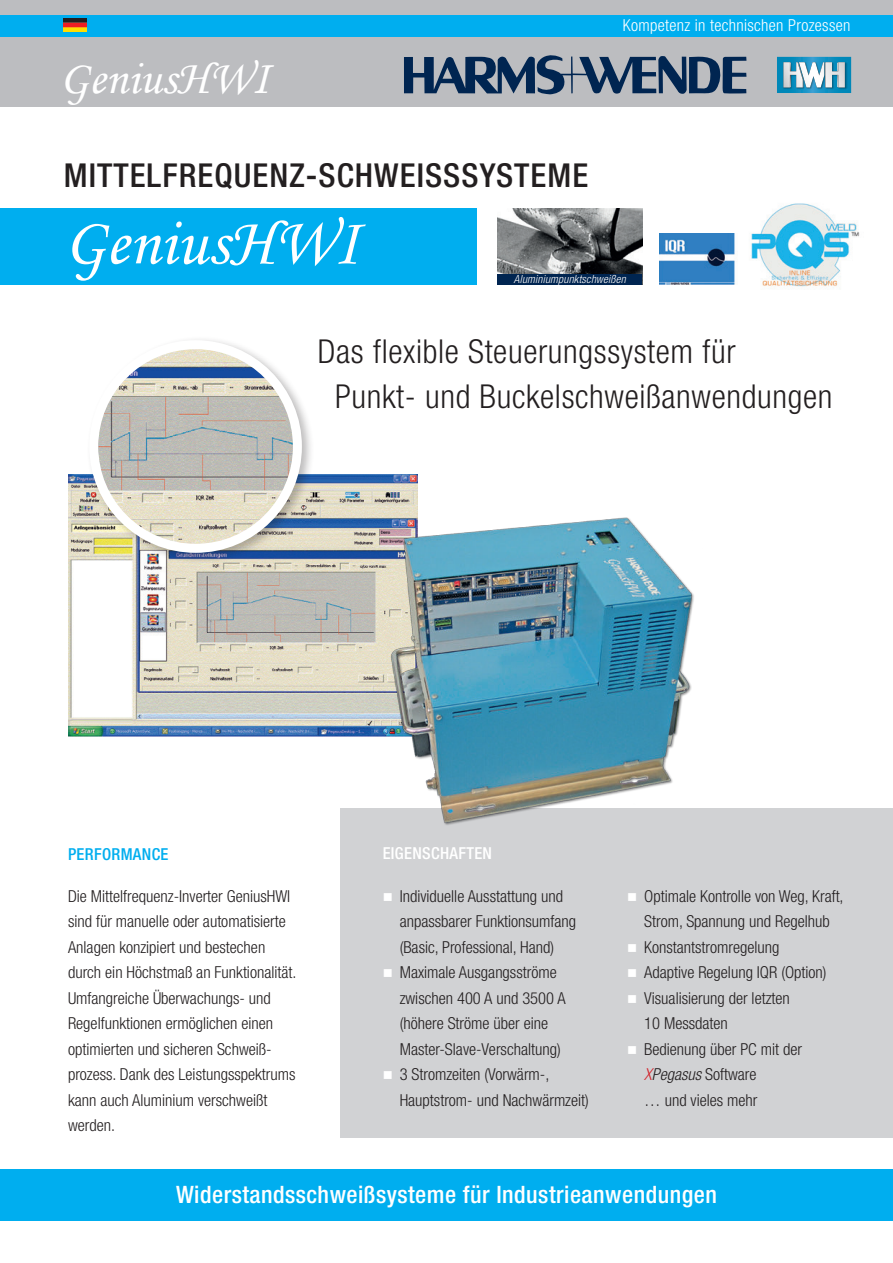
<style>
.page{position:relative;width:893px;height:1263px;background:#fff}
.page>*{position:absolute;margin:0;border:0;box-sizing:border-box;transform-origin:0 0}
.t1{font:67.5px "Monotype Corsiva";color:#fff}
.t2{font:48px "Monotype Corsiva";color:#fff}
.t3{font:300 condensed 33px/45px "Helvetica Neue";letter-spacing:.02em;color:#231f20}
.t4{font:500 condensed 33px "Helvetica Neue";letter-spacing:.03em;color:#231f20}
.t5{font:500 condensed 24px "Helvetica Neue";letter-spacing:.02em;color:#fff}
.t6{font:300 condensed 16.5px/25.5px "Helvetica Neue";color:#231f20}
.t7{font:300 condensed 16.5px "Helvetica Neue";letter-spacing:.02em;color:#fff}
.t8{font:500 condensed 16.5px "Helvetica Neue";letter-spacing:.02em;color:#fff}
.t9{font:500 condensed 16.5px "Helvetica Neue";letter-spacing:.02em;color:#00aeef}
.t10{font:italic 300 condensed 11.25px "Helvetica Neue";letter-spacing:.02em;color:#fff}
.s1{color:#fff}
.s2{font-style:italic;color:#d1232a}
.s3{font-style:italic}
</style>
<div class="page">
<div style="left:0;top:208px;width:476px;height:77px;background:#00aeef"></div>
<div style="left:340px;top:808px;width:553px;height:329px;background:#d1d2d4"></div>
<div style="left:0;top:0;width:893px;height:106px;background:#bcbdc0"></div>
<div style="left:0;top:15px;width:893px;height:21px;background:#00aeef"></div>
<svg style="left:777px;top:57px;width:74px;height:36px;background:#66adc8"></svg>
<svg style="left:404px;top:55px;width:342px;height:39px"></svg>
<img style="left:68px;top:475px;width:349px;height:261px">
<div style="left:86px;top:335px;width:229px;height:229px;background:#231f20;opacity:.3"></div>
<img style="left:94px;top:345px;width:203px;height:203px;border-radius:102px">
<div style="left:89px;top:340px;width:213px;height:213px;border:9px solid #fff;border-radius:50%"></div>
<div style="left:0;top:1169px;width:893px;height:51px;background:#00aeef"></div>
<img style="left:64px;top:18px;width:23px;height:14px">
<img style="left:386px;top:512px;width:308px;height:313px">
<img style="left:659px;top:234px;width:76px;height:51px">
<img style="left:751px;top:203px;width:109px;height:85px">
<img style="left:497px;top:208px;width:145px;height:66px">
<div style="left:497px;top:274px;width:145px;height:11px;background:#002551"></div>
<h2 class="t2" style="left:60px;top:60px;width:212px">GeniusHWI</h2>
<h3 class="t4" style="left:64px;top:163px;width:526px">MITTELFREQUENZ-SCHWEISSSYSTEME</h3>
<p class="t7" style="left:623px;top:19px;width:229px">Kompetenz in technischen Prozessen</p>
<h1 class="t1" style="left:64px;top:217px;width:297px">GeniusHWI</h1>
<p class="t10" style="left:514px;top:275px;width:113px">Aluminiumpunktschweißen</p>
<h3 class="t3" style="left:335px;top:332px;width:499px;text-indent:-17px">Das flexible Steuerungssystem für<br>Punkt- und Buckelschweißanwendungen</h3>
<p class="t9" style="left:68px;top:848px;width:102px">PERFORMANCE</p>
<p class="t6" style="left:68px;top:885px;width:230px">Die Mittelfrequenz-Inverter GeniusHWI sind für manuelle oder automatisierte Anlagen konzipiert und bestechen durch ein Höchstmaß an Funktionalität.<br>Umfangreiche Überwachungs- und Regelfunktionen ermöglichen einen optimierten und sicheren Schweiß&shy;prozess. Dank des Leistungsspektrums kann auch Aluminium verschweißt werden.</p>
<p class="t8" style="left:383px;top:847px;width:111px">EIGENSCHAFTEN</p>
<p class="t6" style="left:400px;top:885px;width:178px;text-indent:-17px"><span class="s1">■</span> Individuelle Ausstattung und anpassbarer Funktionsumfang (Basic, Professional, Hand)</p>
<p class="t6" style="left:400px;top:961px;width:167px;text-indent:-17px"><span class="s1">■</span> Maximale Ausgangsströme zwischen 400 A und 3500 A (höhere Ströme über eine<br>Master-Slave-Verschaltung)</p>
<p class="t6" style="left:400px;top:1063px;width:191px;text-indent:-17px"><span class="s1">■</span> 3 Stromzeiten (Vorwärm-,<br>Hauptstrom- und Nachwärmzeit)</p>
<p class="t6" style="left:627px;top:885px;width:218px;text-align:center"><span class="s1">■</span> Optimale Kontrolle von Weg, Kraft,<br>Strom, Spannung und Regelhub</p>
<p class="t6" style="left:627px;top:936px;width:154px"><span class="s1">■</span> Konstantstromregelung</p>
<p class="t6" style="left:627px;top:961px;width:201px"><span class="s1">■</span> Adaptive Regelung IQR (Option)</p>
<p class="t6" style="left:644px;top:987px;width:147px;text-indent:-17px"><span class="s1">■</span> Visualisierung der letzten<br>10 Messdaten</p>
<p class="t6" style="left:644px;top:1038px;width:159px;text-indent:-17px"><span class="s1">■</span> Bedienung über PC mit der<br><span class="s2">X</span><span class="s3">Pegasus</span> Software<br>… und vieles mehr</p>
<h3 class="t5" style="left:176px;top:1185px;width:542px">Widerstandsschweißsysteme für Industrieanwendungen</h3>
</div>
